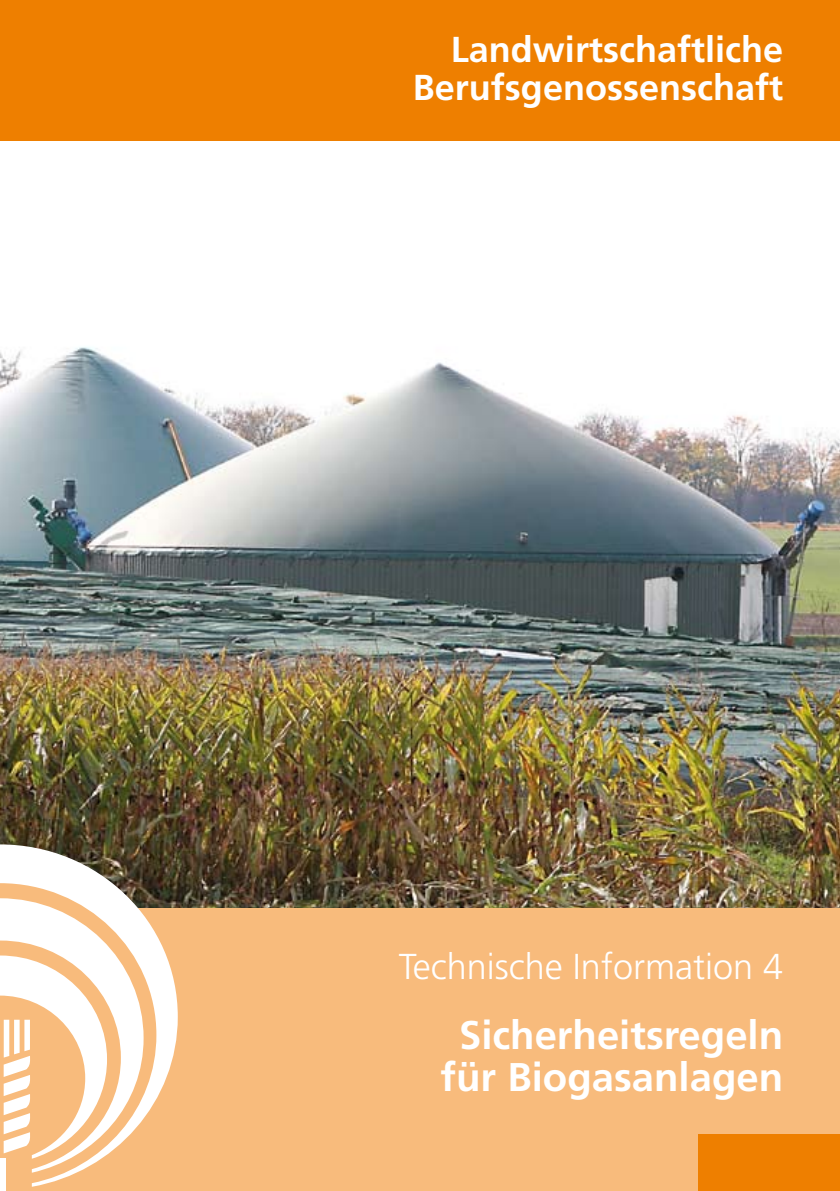
<style>
.page{position:relative;width:840px;height:1191px;background:#fff}
.page>*{position:absolute;margin:0;border:0;box-sizing:border-box;transform-origin:0 0}
.t1{font:700 40px/42px "Frutiger";color:#fff;text-align:center}
.t2{font:700 36px/38px "Frutiger";color:#fff;text-align:right}
.t3{font:300 36px "Frutiger";color:#fff}
</style>
<div class="page">
<div style="left:0;top:0;width:839px;height:142px;background:#ee7f00"></div>
<div style="left:0;top:907px;width:839px;height:284px;background:#f8bb7c"></div>
<div style="left:697px;top:1134px;width:142px;height:57px;background:#ee7f00"></div>
<img style="left:0;top:347px;width:839px;height:560px">
<div style="left:0;top:1158px;width:6px;height:32px;background:#fff"></div>
<svg style="left:0;top:844px;width:178px;height:342px"></svg>
<svg style="left:0;top:857px;width:148px;height:315px"></svg>
<p class="t2" style="left:412px;top:30px;width:371px">Landwirtschaftliche<br>Berufsgenossenschaft</p>
<p class="t3" style="left:398px;top:946px;width:386px">Technische Information 4</p>
<p class="t1" style="left:440px;top:1014px;width:344px">Sicherheitsregeln für Biogasanlagen</p>
</div>
